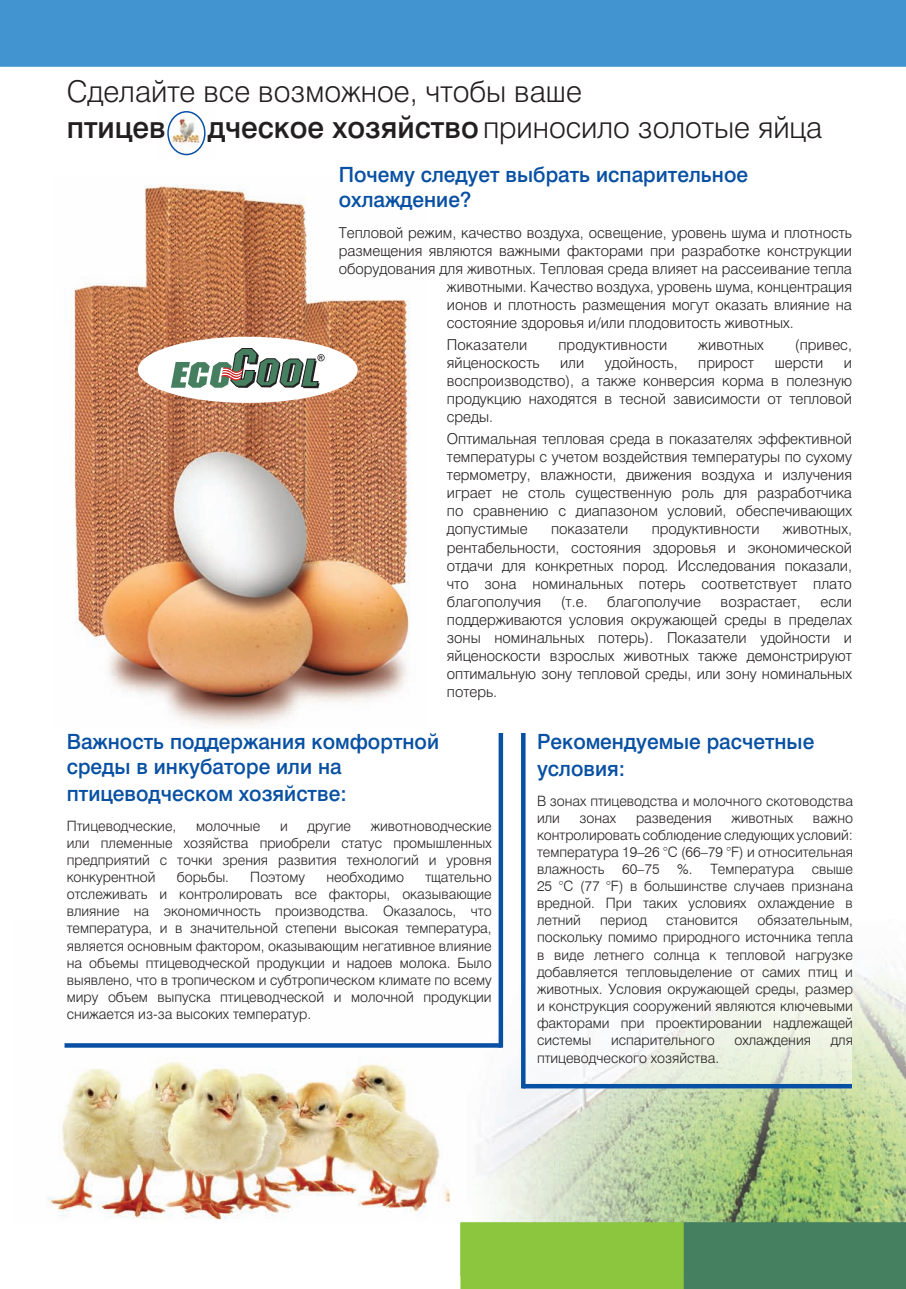
<style>
.page{position:relative;width:906px;height:1289px;background:#fff}
.page>*{position:absolute;margin:0;border:0;box-sizing:border-box;transform-origin:0 0}
.t1{font:300 30px "Swis 721 Lt BT Rusbyme";color:#231f20}
.t2{font:500 30px "Swis 721 Md BT Rusbyme";color:#231f20}
.t3{font:500 21px/26.1px "Swis 721 Md BT Rusbyme";color:#0850a3}
.t4{font:300 15px/18px "Swis 721 Lt BT Rusbyme";color:#231f20;text-align:justify}
.t5{font:300 14.25px/17.1px "Swis 721 Lt BT Rusbyme";color:#231f20;text-align:justify}
.s1{font-family:"Swis 721 Md BT Rusbyme";font-weight:500}
</style>
<div class="page">
<div style="left:0;top:0;width:906px;height:67px;background:#4194d0;border:2px solid #4194d0"></div>
<div style="left:682px;top:1222px;width:224px;height:66px;background:#458060"></div>
<div style="left:460px;top:1222px;width:224px;height:66px;background:#8bc63e"></div>
<img style="left:74px;top:185px;width:336px;height:541px">
<img style="left:167px;top:111px;width:38px;height:45px">
<img style="left:47px;top:919px;width:859px;height:303px">
<div style="left:682px;top:1222px;width:224px;height:54px;border:2px solid #458060"></div>
<div style="left:460px;top:1222px;width:224px;height:54px;background:#8bc63e;border:2px solid #8bc63e"></div>
<div style="left:525px;top:751px;width:327px;height:335px;background:#fff"></div>
<div style="left:67px;top:749px;width:432px;height:281px;background:#fff"></div>
<div style="left:498px;top:735px;width:5px;height:310px;background:#0850a3"></div>
<svg style="left:67px;top:1043px;width:432px;height:4px;background:#1358a7"></svg>
<hr style="left:521px;top:735px;width:4px;height:351px;background:#0850a3">
<div style="left:525px;top:1083px;width:324px;height:5px;background:#0850a3"></div>
<div style="left:167px;top:111px;width:39px;height:44px;border:2px solid #0850a3;border-radius:50%"></div>
<div style="left:138px;top:337px;width:220px;height:66px;background:#fff;border-radius:50%"></div>
<svg style="left:171px;top:348px;width:154px;height:40px"></svg>
<p class="t1" style="left:67px;top:73px;width:516px">Сделайте все возможное, чтобы ваше</p>
<p class="t2" style="left:67px;top:109px;width:101px">птицев</p>
<p class="t1" style="left:208px;top:109px;width:616px"><span class="s1">дческое хозяйство</span>приносило золотые яйца</p>
<p class="t3" style="left:339px;top:162px;width:411px;line-height:25.2px">Почему следует выбрать испарительное охлаждение?</p>
<p class="t4" style="left:339px;top:223px;width:514px">Тепловой режим, качество воздуха, освещение, уровень шума и плотность</p>
<p class="t4" style="left:339px;top:241px;width:514px">размещения являются важными факторами при разработке конструкции</p>
<p class="t4" style="left:339px;top:259px;width:514px">оборудования для животных. Тепловая среда влияет на рассеивание тепла</p>
<p class="t4" style="left:447px;top:277px;width:406px">животными. Качество воздуха, уровень шума, концентрация</p>
<p class="t4" style="left:447px;top:295px;width:406px">ионов и плотность размещения могут оказать влияние на</p>
<p class="t4" style="left:447px;top:313px;width:348px">состояние здоровья и/или плодовитость животных.</p>
<p class="t4" style="left:447px;top:336px;width:82px">Показатели</p>
<p class="t4" style="left:558px;top:336px;width:110px">продуктивности</p>
<p class="t4" style="left:698px;top:336px;width:67px">животных</p>
<p class="t4" style="left:795px;top:336px;width:59px">(привес,</p>
<p class="t4" style="left:447px;top:354px;width:94px">яйценоскость</p>
<p class="t4" style="left:560px;top:354px;width:26px">или</p>
<p class="t4" style="left:605px;top:354px;width:74px">удойность,</p>
<p class="t4" style="left:698px;top:354px;width:57px">прирост</p>
<p class="t4" style="left:774px;top:354px;width:50px">шерсти</p>
<p class="t4" style="left:447px;top:354px;width:407px;text-indent:397px">и воспроизводство), а также конверсия корма в полезную продукцию находятся в тесной зависимости от тепловой среды.</p>
<p class="t4" style="left:447px;top:430px;width:407px">Оптимальная тепловая среда в показателях эффективной температуры с учетом воздействия температуры по сухому термометру, влажности, движения воздуха и излучения играет не столь существенную роль для разработчика по сравнению с диапазоном условий, обеспечивающих допустимые</p>
<p class="t4" style="left:551px;top:520px;width:79px">показатели</p>
<p class="t4" style="left:652px;top:520px;width:109px">продуктивности</p>
<p class="t4" style="left:447px;top:520px;width:406px;text-indent:336px">животных, рентабельности, состояния здоровья и экономической отдачи для конкретных пород. Исследования показали, что зона номинальных потерь соответствует плато благополучия</p>
<p class="t4" style="left:561px;top:592px;width:28px">(т.е.</p>
<p class="t4" style="left:607px;top:592px;width:95px">благополучие</p>
<p class="t4" style="left:720px;top:592px;width:82px">возрастает,</p>
<p class="t4" style="left:447px;top:592px;width:406px;text-indent:373px">если поддерживаются условия окружающей среды в пределах зоны номинальных потерь). Показатели удойности и яйценоскости взрослых животных также демонстрируют оптимальную зону тепловой среды, или зону номинальных потерь.</p>
<p class="t3" style="left:67px;top:728px;width:374px">Важность поддержания комфортной среды в инкубаторе или на птицеводческом хозяйстве:</p>
<p class="t5" style="left:67px;top:817px;width:111px">Птицеводческие,</p>
<p class="t5" style="left:196px;top:817px;width:66px">молочные</p>
<p class="t5" style="left:280px;top:817px;width:9px">и</p>
<p class="t5" style="left:307px;top:817px;width:45px">другие</p>
<p class="t5" style="left:67px;top:817px;width:426px;text-indent:304px">животноводческие или племенные хозяйства приобрели статус промышленных предприятий с точки зрения развития технологий и уровня конкурентной</p>
<p class="t5" style="left:177px;top:868px;width:54px">борьбы.</p>
<p class="t5" style="left:250px;top:868px;width:56px">Поэтому</p>
<p class="t5" style="left:326px;top:868px;width:79px">необходимо</p>
<p class="t5" style="left:67px;top:868px;width:426px;text-indent:358px">тщательно отслеживать и контролировать все факторы, оказывающие влияние на экономичность производства. Оказалось, что температура, и в значительной степени высокая температура, является основным фактором, оказывающим негативное влияние на объемы птицеводческой продукции и надоев молока. Было выявлено, что в тропическом и субтропическом климате по всему миру объем выпуска птицеводческой и молочной продукции снижается из-за высоких температур.</p>
<p class="t3" style="left:537px;top:727px;width:279px;line-height:27px">Рекомендуемые расчетные условия:</p>
<p class="t5" style="left:537px;top:791px;width:317px">В зонах птицеводства и молочного скотоводства или</p>
<p class="t5" style="left:579px;top:809px;width:38px">зонах</p>
<p class="t5" style="left:636px;top:809px;width:77px">разведения</p>
<p class="t5" style="left:731px;top:809px;width:63px">животных</p>
<p class="t5" style="left:537px;top:809px;width:317px;text-indent:276px">важно контролировать соблюдение следующих условий: температура 19–26 °C (66–79 °F) и относительная влажность 60–75 %. Температура свыше 25 °C (77 °F) в большинстве случаев признана вредной. При таких условиях охлаждение в летний</p>
<p class="t5" style="left:537px;top:911px;width:317px;text-indent:220px">обязательным, поскольку помимо природного источника тепла в виде летнего солнца к тепловой нагрузке добавляется тепловыделение от самих птиц и животных. Условия окружающей среды, размер и конструкция сооружений являются ключевыми факторами при проектировании надлежащей системы</p>
<p class="t5" style="left:600px;top:911px;width:48px">период</p>
<p class="t5" style="left:666px;top:911px;width:73px">становится</p>
<p class="t5" style="left:611px;top:1031px;width:105px">испарительного</p>
<p class="t5" style="left:734px;top:1031px;width:78px">охлаждения</p>
<p class="t5" style="left:831px;top:1031px;width:24px">для</p>
<p class="t5" style="left:537px;top:1049px;width:184px">птицеводческого хозяйства.</p>
</div>
